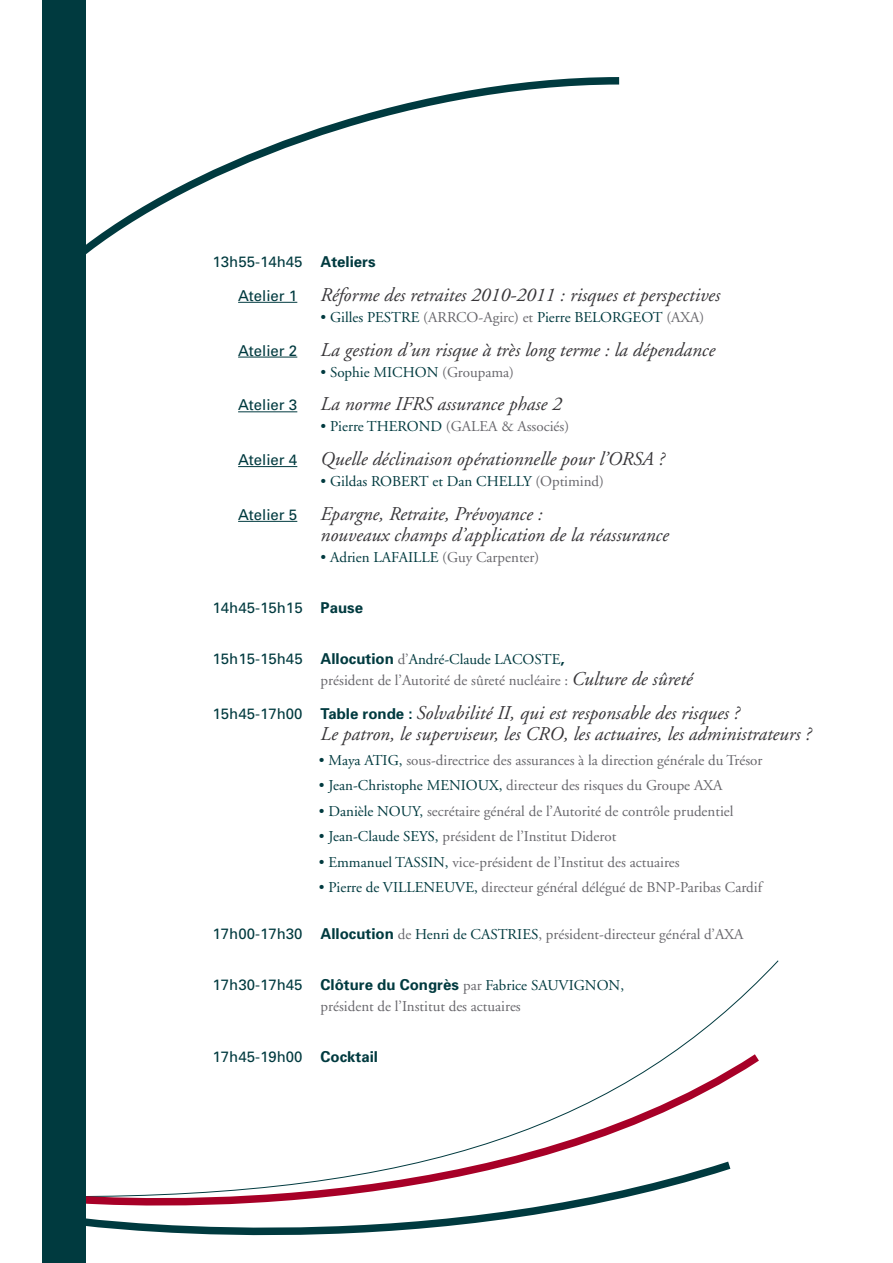
<style>
.page{position:relative;width:893px;height:1263px;background:#fff}
.page>*{position:absolute;margin:0;border:0;box-sizing:border-box;transform-origin:0 0}
.t1{font:italic 19.5px/21px "Adobe Garamond";color:#373538}
.t2{font:15px/21px "Adobe Garamond";color:#68676c}
.t3{font:15px "Adobe Garamond";color:#003a3f}
.t4{font:15px "Univers";color:#003a3f}
.s1{font-weight:700}
.s2{font-family:"Univers";font-style:normal;font-size:15px;color:#003a3f}
.s3{color:#68676c}
.s4{color:#003a3f}
.s5{font-family:"Univers";color:#003a3f}
.s6{font-family:"Univers";font-weight:700;color:#003a3f}
.s7{font-style:italic;font-size:19.5px;color:#373538}
.s8{font-family:"Univers";font-weight:700;font-style:normal;font-size:15px;color:#003a3f}
</style>
<div class="page">
<hr style="left:238px;top:302px;width:59px;height:1px;background:#003a3f">
<hr style="left:238px;top:357px;width:59px;height:1px;background:#003a3f">
<hr style="left:238px;top:411px;width:59px;height:1px;background:#003a3f">
<hr style="left:238px;top:466px;width:59px;height:1px;background:#003a3f">
<hr style="left:238px;top:521px;width:59px;height:1px;background:#003a3f">
<svg style="left:86px;top:77px;width:534px;height:177px"></svg>
<svg style="left:443px;top:1047px;width:316px;height:109px"></svg>
<div style="left:43px;top:0;width:43px;height:1263px;background:#003a3f"></div>
<svg style="left:86px;top:1156px;width:645px;height:80px"></svg>
<p class="t4" style="left:213px;top:253px;width:165px">13h55-14h45 <span class="s1">Ateliers</span></p>
<h1 class="t1" style="left:238px;top:285px;width:484px"><span class="s2">Atelier 1</span> Réforme des retraites 2010-2011 : risques et perspectives</h1>
<p class="t3" style="left:321px;top:309px;width:385px">• Gilles PESTRE <span class="s3">(ARRCO-Agirc) et</span> Pierre BELORGEOT <span class="s3">(AXA)</span></p>
<h1 class="t1" style="left:238px;top:340px;width:478px"><span class="s2">Atelier 2</span> La gestion d’un risque à très long terme : la dépendance</h1>
<p class="t3" style="left:321px;top:364px;width:195px">• Sophie MICHON <span class="s3">(Groupama)</span></p>
<h1 class="t1" style="left:238px;top:394px;width:325px"><span class="s2">Atelier 3</span> La norme IFRS assurance phase 2</h1>
<p class="t2" style="left:321px;top:416px;width:250px"><span class="s4">• Pierre THEROND</span> (GALEA &amp; Associés)</p>
<h1 class="t1" style="left:238px;top:449px;width:428px"><span class="s2">Atelier 4</span> Quelle déclinaison opérationnelle pour l’ORSA ?</h1>
<p class="t3" style="left:321px;top:473px;width:285px">• Gildas ROBERT et Dan CHELLY <span class="s3">(Optimind)</span></p>
<h1 class="t1" style="left:321px;top:504px;width:350px;text-indent:-82px"><span class="s2">Atelier 5</span> Epargne, Retraite, Prévoyance :<br>nouveaux champs d’application de la réassurance</h1>
<p class="t3" style="left:321px;top:549px;width:220px">• Adrien LAFAILLE <span class="s3">(Guy Carpenter)</span></p>
<p class="t4" style="left:213px;top:599px;width:152px">14h45-15h15 <span class="s1">Pause</span></p>
<p class="t2" style="left:321px;top:649px;width:373px;text-indent:-108px"><span class="s5">15h15-15h45</span> <span class="s6">Allocution</span> d’<span class="s4">André-Claude LACOSTE</span><span class="s6">,<br></span>président de l’Autorité de sûreté nucléaire : <span class="s7">Culture de sûreté</span></p>
<h1 class="t1" style="left:321px;top:703px;width:492px;text-indent:-108px"><span class="s2">15h45-17h00</span> <span class="s8">Table ronde :</span> Solvabilité II, qui est responsable des risques ?<br>Le patron, le superviseur, les CRO, les actuaires, les administrateurs ?</h1>
<p class="t2" style="left:319px;top:750px;width:445px"><span class="s4">• Maya ATIG,</span> sous-directrice des assurances à la direction générale du Trésor</p>
<p class="t2" style="left:319px;top:775px;width:405px"><span class="s4">• Jean-Christophe MENIOUX,</span> directeur des risques du Groupe AXA</p>
<p class="t2" style="left:319px;top:801px;width:416px"><span class="s4">• Danièle NOUY,</span> secrétaire général de l’Autorité de contrôle prudentiel</p>
<p class="t2" style="left:319px;top:826px;width:299px"><span class="s4">• Jean-Claude SEYS,</span> président de l’Institut Diderot</p>
<p class="t2" style="left:319px;top:852px;width:362px"><span class="s4">• Emmanuel TASSIN,</span> vice-président de l’Institut des actuaires</p>
<p class="t2" style="left:319px;top:877px;width:445px"><span class="s4">• Pierre de VILLENEUVE,</span> directeur général délégué de BNP-Paribas Cardif</p>
<p class="t2" style="left:213px;top:924px;width:532px"><span class="s5">17h00-17h30</span> <span class="s6">Allocution</span> de <span class="s4">Henri de CASTRIES</span>, président-directeur général d’AXA</p>
<p class="t2" style="left:213px;top:975px;width:413px;text-align:center"><span class="s5">17h30-17h45</span> <span class="s6">Clôture du Congrès</span> par <span class="s4">Fabrice SAUVIGNON, </span>président de l’Institut des actuaires</p>
<p class="t4" style="left:213px;top:1048px;width:167px">17h45-19h00 <span class="s1">Cocktail</span></p>
</div>
